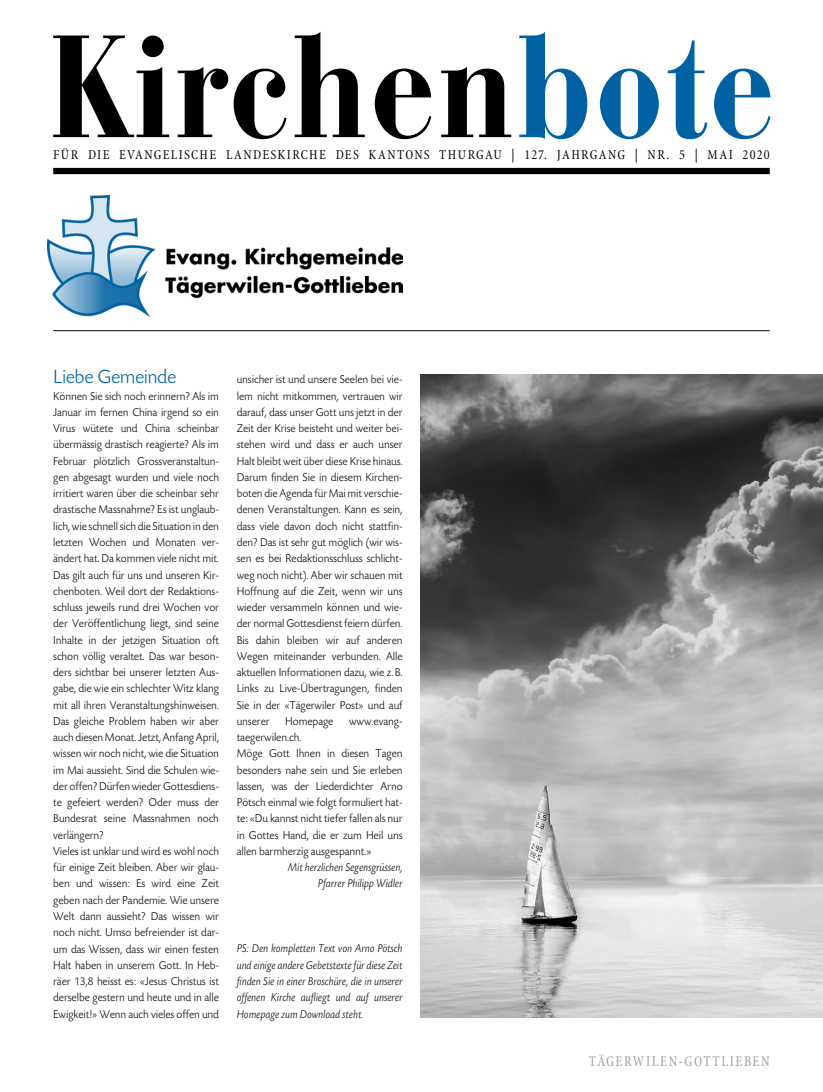
<style>
.page{position:relative;width:823px;height:1092px;background:#fff}
.page>*{position:absolute;margin:0;border:0;box-sizing:border-box;transform-origin:0 0}
.t1{font:300 20px "Today SBOP";letter-spacing:-.025em;color:#0062a2}
.t2{font:condensed 15px "Minion";letter-spacing:.105em;color:#9d9e9e;scale:.95 1}
.t3{font:condensed 13.75px "Minion";letter-spacing:.095em;color:#000}
.t4{font:300 11.88px/16.2px "Today SBOP";letter-spacing:-.01em;color:#000;scale:.95 1}
.t5{font:italic 300 11.88px/16.2px "Today SBOP";letter-spacing:-.01em;color:#000;text-align:right;scale:.95 1}
</style>
<div class="page">
<img style="left:48px;top:196px;width:354px;height:121px">
<svg style="left:53px;top:35px;width:116px;height:102px"></svg>
<svg style="left:178px;top:67px;width:108px;height:72px"></svg>
<svg style="left:294px;top:32px;width:70px;height:105px"></svg>
<svg style="left:374px;top:69px;width:57px;height:70px"></svg>
<svg style="left:441px;top:67px;width:70px;height:70px"></svg>
<svg style="left:519px;top:32px;width:68px;height:107px"></svg>
<svg style="left:599px;top:69px;width:59px;height:70px"></svg>
<svg style="left:667px;top:40px;width:40px;height:99px"></svg>
<svg style="left:714px;top:69px;width:56px;height:70px"></svg>
<div style="left:53px;top:168px;width:716px;height:6px;background:#000"></div>
<img style="left:420px;top:374px;width:402px;height:643px">
<hr style="left:53px;top:330px;width:716px;height:1px;background:#000">
<p class="t3" style="left:53px;top:148px;width:717px">FÜR DIE EVANGELISCHE LANDESKIRCHE DES KANTONS THURGAU | 127. JAHRGANG | NR. 5 | MAI 2020</p>
<h1 class="t1" style="left:53px;top:366px;width:125px">Liebe Gemeinde</h1>
<p class="t4" style="left:53px;top:388px;width:176px">Können Sie sich noch erinnern? Als im Januar im fernen China irgend so ein Virus wütete und China scheinbar übermässig drastisch reagierte? Als im Februar plötzlich Grossveranstaltun&shy;gen abgesagt wurden und viele noch irritiert waren über die scheinbar sehr drastische Massnahme? Es ist unglaub&shy;lich, wie schnell sich die Situation in den letzten Wochen und Monaten ver&shy;ändert hat. Da kommen viele nicht mit.<br>Das gilt auch für uns und unseren Kir&shy;chenboten. Weil dort der Redaktions&shy;schluss jeweils rund drei Wochen vor der Veröffentlichung liegt, sind seine Inhalte in der jetzigen Situation oft schon völlig veraltet. Das war beson&shy;ders sichtbar bei unserer letzten Aus&shy;gabe, die wie ein schlechter Witz klang mit all ihren Veranstaltungshinweisen.<br>Das gleiche Problem haben wir aber auch diesen Monat. Jetzt, Anfang April, wissen wir noch nicht, wie die Situation im Mai aussieht. Sind die Schulen wie&shy;der offen? Dürfen wieder Gottesdiens&shy;te gefeiert werden? Oder muss der Bundesrat seine Massnahmen noch verlängern?<br>Vieles ist unklar und wird es wohl noch für einige Zeit bleiben. Aber wir glau&shy;ben und wissen: Es wird eine Zeit geben nach der Pandemie. Wie unsere Welt dann aussieht? Das wissen wir noch nicht. Umso befreiender ist dar&shy;um das Wissen, dass wir einen festen Halt haben in unserem Gott. In Heb&shy;räer 13,8 heisst es: «Jesus Christus ist derselbe gestern und heute und in alle Ewigkeit!» Wenn auch vieles offen und</p>
<p class="t4" style="left:237px;top:372px;width:176px;text-align:justify">unsicher ist und unsere Seelen bei vie&shy;lem nicht mitkommen, vertrauen wir darauf, dass unser Gott uns jetzt in der Zeit der Krise beisteht und weiter bei&shy;stehen wird und dass er auch unser Halt bleibt weit über diese Krise hinaus.<br>Darum finden Sie in diesem Kirchen&shy;boten die Agenda für Mai mit verschie&shy;denen Veranstaltungen. Kann es sein, dass viele davon doch nicht stattfin&shy;den? Das ist sehr gut möglich (wir wis&shy;sen es bei Redaktionsschluss schlicht&shy;weg noch nicht). Aber wir schauen mit Hoffnung auf die Zeit, wenn wir uns wieder versammeln können und wie&shy;der normal Gottesdienst feiern dürfen.<br>Bis dahin bleiben wir auf anderen Wegen miteinander verbunden. Alle aktuellen Informationen dazu, wie z.B.<br>Links zu Live-Übertragungen, finden Sie in der «Tägerwiler Post» und auf unserer</p>
<p class="t4" style="left:285px;top:713px;width:52px">Homepage</p>
<p class="t4" style="left:349px;top:713px;width:57px">www.evang-</p>
<p class="t4" style="left:237px;top:729px;width:176px">taegerwilen.ch.<br>Möge Gott Ihnen in diesen Tagen besonders nahe sein und Sie erleben lassen, was der Liederdichter Arno Pötsch einmal wie folgt formuliert hat&shy;te: «Du kannst nicht tiefer fallen als nur in Gottes Hand, die er zum Heil uns allen barmherzig ausgespannt.»</p>
<p class="t5" style="left:288px;top:859px;width:122px">Mit herzlichen Segensgrüssen,<br>Pfarrer Philipp Widler</p>
<p class="t5" style="left:237px;top:940px;width:176px;text-align:justify">PS: Den kompletten Text von Arno Pötsch und einige andere Gebetstexte für diese Zeit finden Sie in einer Broschüre, die in unserer offenen Kirche aufliegt und auf unserer Homepage zum Download steht.</p>
<p class="t2" style="left:588px;top:1053px;width:192px">TÄGERWILEN-GOTTLIEBEN</p>
</div>
